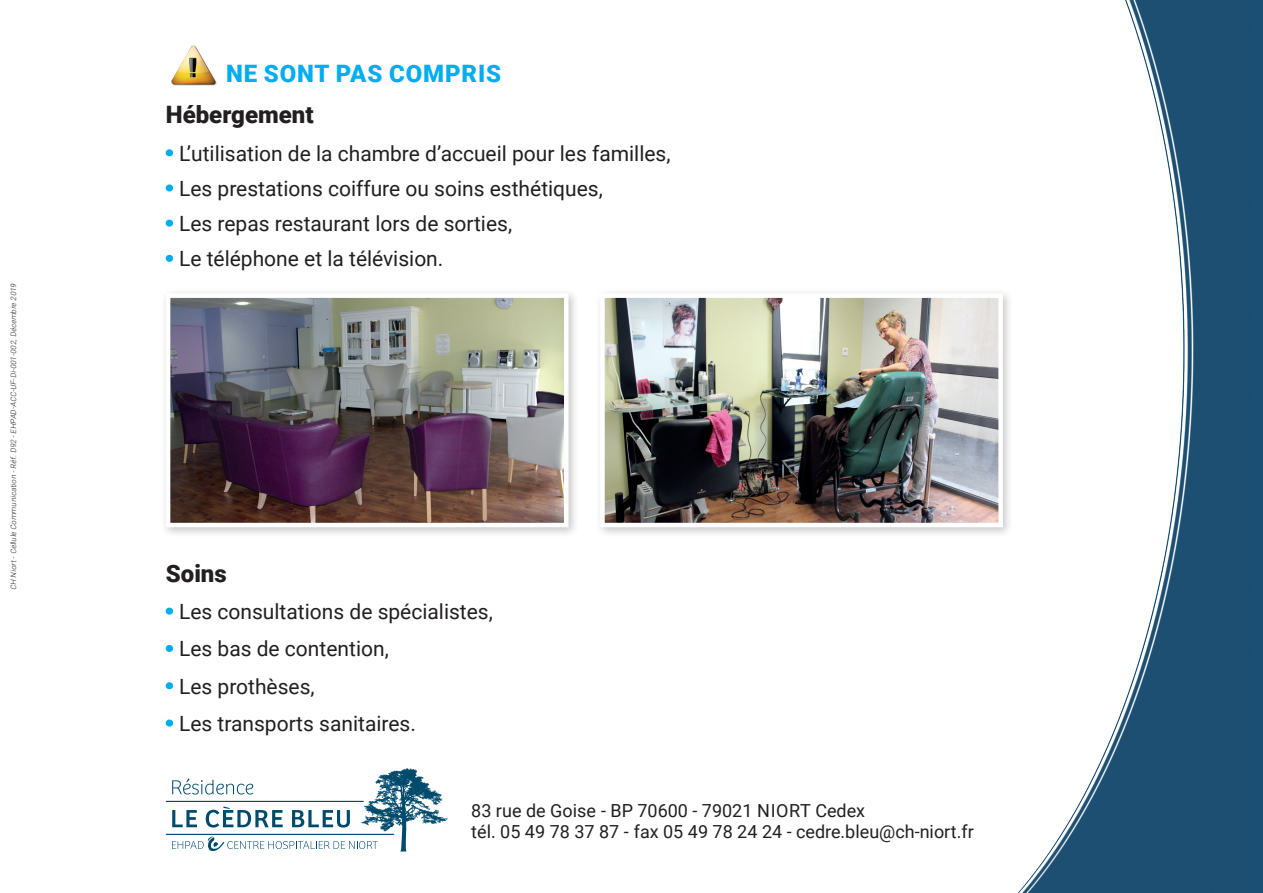
<style>
.page{position:relative;width:1263px;height:893px;background:#fff}
.page>*{position:absolute;margin:0;border:0;box-sizing:border-box;transform-origin:0 0}
.t1{font:900 24px "Roboto";letter-spacing:.035em;color:#00aeef}
.t2{font:900 24px "Roboto";color:#231f20}
.t3{font:21px/35.2px "Roboto";color:#231f20}
.t4{font:18px/21.6px "Roboto";color:#231f20}
.t5{font:italic 300 7.5px "Roboto";color:#231f20}
</style>
<div class="page">
<img style="left:1018px;top:0;width:245px;height:893px">
<hr style="left:166px;top:801px;width:198px;height:1px;background:#004b6c">
<hr style="left:166px;top:834px;width:228px;height:1px;background:#004b6c">
<svg style="left:172px;top:768px;width:276px;height:84px"></svg>
<img style="left:171px;top:45px;width:46px;height:41px">
<div style="left:161px;top:288px;width:419px;height:250px;background:#231f20;opacity:.25"></div>
<img style="left:171px;top:298px;width:392px;height:224px">
<div style="left:166px;top:293px;width:402px;height:234px;border:4px solid #fff"></div>
<div style="left:595px;top:288px;width:419px;height:250px;background:#231f20;opacity:.25"></div>
<img style="left:605px;top:298px;width:393px;height:224px">
<div style="left:600px;top:293px;width:403px;height:234px;border:4px solid #fff"></div>
<p class="t5" style="left:8px;top:590px;width:310px;rotate:-90deg">CH Niort-Cellule Communication -Réf.D92 -EHPAD-ACC-UF-Di-001-002,Décembre 2019</p>
<p class="t1" style="left:226px;top:56px;width:277px">NE SONT PAS COMPRIS</p>
<p class="t2" style="left:166px;top:98px;width:149px">Hébergement</p>
<p class="t3" style="left:166px;top:135px;width:506px"><sup>.</sup> L’utilisation de la chambre d’accueil pour les familles, <sup>.</sup> Les prestations coiffure ou soins esthétiques,<br><sup>.</sup> Les repas restaurant lors de sorties,<br><sup>.</sup> Le téléphone et la télévision.</p>
<p class="t2" style="left:166px;top:556px;width:62px">Soins</p>
<p class="t3" style="left:166px;top:592px;width:329px;line-height:37.3px"><sup>.</sup> Les consultations de spécialistes, <sup>.</sup> Les bas de contention,<br><sup>.</sup> Les prothèses,<br><sup>.</sup> Les transports sanitaires.</p>
<p class="t4" style="left:471px;top:799px;width:504px">83 rue de Goise - BP 70600 - 79021 NIORT Cedex<br>tél. 05 49 78 37 87 - fax 05 49 78 24 24 - cedre.bleu@ch-niort.fr</p>
</div>
